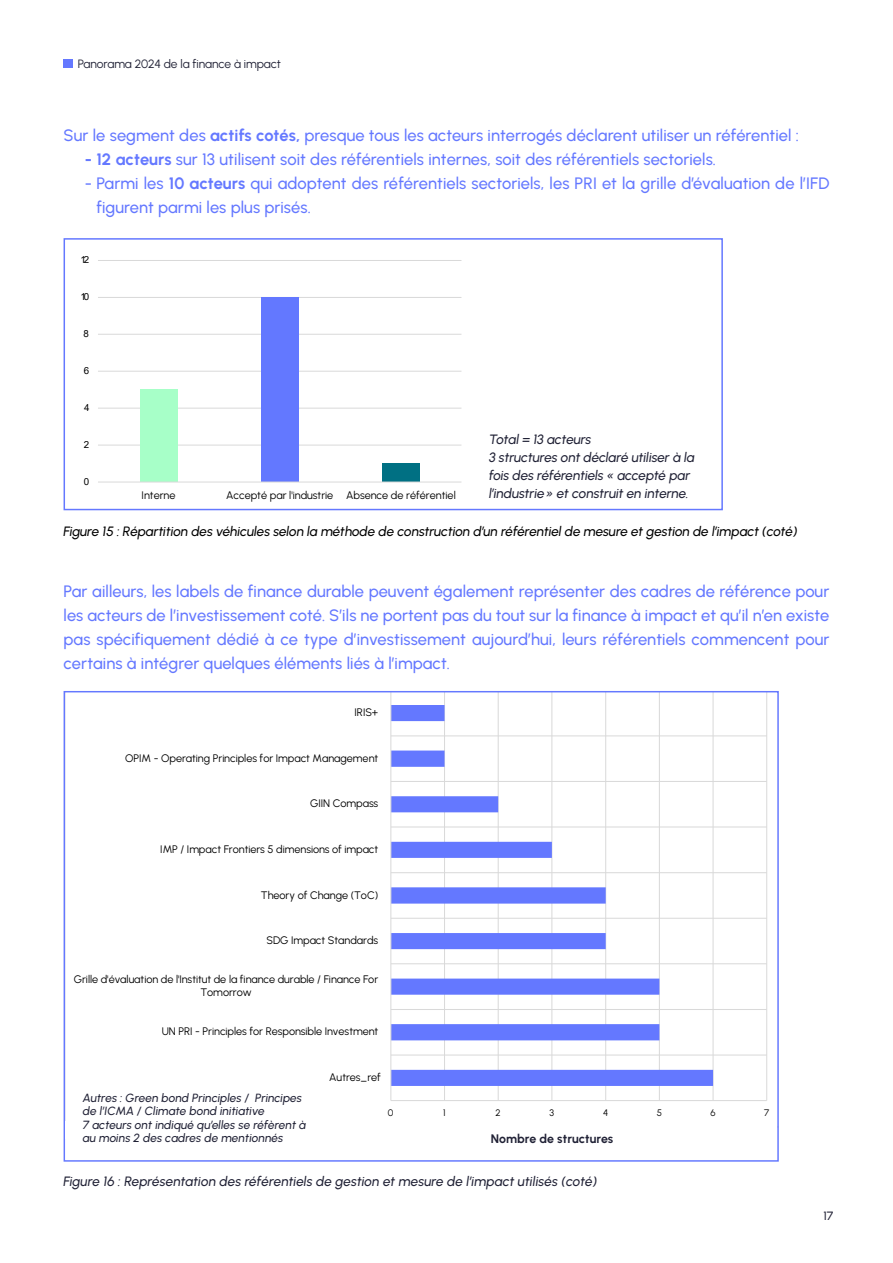
<style>
.page{position:relative;width:893px;height:1263px;background:#fff}
.page>*{position:absolute;margin:0;border:0;box-sizing:border-box;transform-origin:0 0}
.t1{font:500 16.5px/24px "Urbanist";letter-spacing:.005em;color:#6478ff}
.t2{font:italic 500 13.5px/18px "Urbanist";color:#202135}
.t3{font:italic 500 13.5px "Urbanist";letter-spacing:-.005em;color:#000}
.t4{font:700 12.3px "Urbanist";letter-spacing:.005em;color:#202135}
.t5{font:12px "Urbanist";letter-spacing:-.005em;color:#202135}
.t6{font:500 12px "Urbanist";color:#202135}
.t7{font:italic 500 11.85px/13.4px "Urbanist";letter-spacing:.005em;color:#202135}
.t8{font:10.95px/13px "Urbanist";color:#000;text-align:center}
.t9{font:9.75px "Arial";color:#000}
.t10{font:9.45px "Urbanist";color:#000}
.s1{font-weight:700}
</style>
<div class="page">
<div style="left:64px;top:60px;width:9px;height:8px;background:#6478ff"></div>
<div style="left:64px;top:238px;width:659px;height:272px;background:#fff;border:2px solid #6478ff"></div>
<svg style="left:390px;top:693px;width:377px;height:408px"></svg>
<svg style="left:98px;top:260px;width:364px;height:223px"></svg>
<p class="t5" style="left:78px;top:56px;width:205px">Panorama 2024 de la finance à impact</p>
<p class="t1" style="left:64px;top:123px;width:737px">Sur le segment des <span class="s1">actifs cotés,</span> presque tous les acteurs interrogés déclarent utiliser un référentiel :</p>
<p class="t1" style="left:85px;top:147px;width:633px"><span class="s1">- 12 acteurs</span> sur 13 utilisent soit des référentiels internes, soit des référentiels sectoriels.</p>
<p class="t1" style="left:96px;top:171px;width:735px;text-indent:-12px">- Parmi les <span class="s1">10 acteurs</span> qui adoptent des référentiels sectoriels, les PRI et la grille d’évaluation de l’IFD figurent parmi les plus prisés.</p>
<p class="t9" style="left:81px;top:253px;width:10px">12</p>
<p class="t9" style="left:80px;top:290px;width:10px">10</p>
<p class="t9" style="left:83px;top:327px;width:7px">8</p>
<p class="t9" style="left:84px;top:364px;width:7px">6</p>
<p class="t9" style="left:84px;top:401px;width:7px">4</p>
<p class="t9" style="left:84px;top:438px;width:7px">2</p>
<p class="t9" style="left:84px;top:475px;width:7px">0</p>
<p class="t8" style="left:142px;top:489px;width:36px">Interne</p>
<p class="t8" style="left:226px;top:489px;width:231px">Accepté par l'industrie Absence de référentiel</p>
<p class="t2" style="left:489px;top:429px;width:207px">Total = 13 acteurs<br>3 structures ont déclaré utiliser à la fois des référentiels « accepté par l’industrie» et construit en interne.</p>
<p class="t3" style="left:64px;top:522px;width:735px">Figure 15 : Répartition des véhicules selon la méthode de construction d’un référentiel de mesure et gestion de l’impact (coté)</p>
<p class="t1" style="left:64px;top:579px;width:767px;text-align:justify">Par ailleurs, les labels de finance durable peuvent également représenter des cadres de référence pour les acteurs de l’investissement coté. S’ils ne portent pas du tout sur la finance à impact et qu’il n’en existe pas spécifiquement dédié à ce type d’investissement aujourd’hui, leurs référentiels commencent pour certains à intégrer quelques éléments liés à l’impact.</p>
<p class="t8" style="left:355px;top:706px;width:25px">IRIS+</p>
<p class="t8" style="left:125px;top:751px;width:255px">OPIM - Operating Principles for Impact Management</p>
<p class="t8" style="left:310px;top:797px;width:70px">GIIN Compass</p>
<p class="t8" style="left:160px;top:842px;width:219px">IMP / Impact Frontiers 5 dimensions of impact</p>
<p class="t8" style="left:261px;top:888px;width:119px">Theory of Change (ToC)</p>
<p class="t8" style="left:266px;top:933px;width:113px">SDG Impact Standards</p>
<p class="t8" style="left:74px;top:973px;width:306px">Grille d'évaluation de l'Institut de la finance durable / Finance For<br>Tomorrow</p>
<p class="t8" style="left:162px;top:1025px;width:218px">UN PRI - Principles for Responsible Investment</p>
<p class="t7" style="left:83px;top:1091px;width:225px">Autres : Green bond Principles / Principes de l’ICMA / Climate bond initiative<br>7 acteurs ont indiqué qu’elles se réfèrent à au moins 2 des cadres de mentionnés</p>
<p class="t8" style="left:329px;top:1070px;width:53px">Autres_ref</p>
<p class="t10" style="left:388px;top:1106px;width:7px">0</p>
<p class="t10" style="left:443px;top:1106px;width:4px">1</p>
<p class="t10" style="left:496px;top:1106px;width:7px">2</p>
<p class="t10" style="left:550px;top:1106px;width:6px">3</p>
<p class="t10" style="left:603px;top:1106px;width:7px">4</p>
<p class="t10" style="left:657px;top:1106px;width:7px">5</p>
<p class="t10" style="left:710px;top:1106px;width:7px">6</p>
<p class="t10" style="left:764px;top:1106px;width:7px">7</p>
<p class="t4" style="left:491px;top:1130px;width:124px">Nombre de structures</p>
<p class="t2" style="left:64px;top:1172px;width:535px">Figure 16 : Représentation des référentiels de gestion et mesure de l’impact utilisés (coté)</p>
<p class="t6" style="left:823px;top:1207px;width:11px">17</p>
</div>
